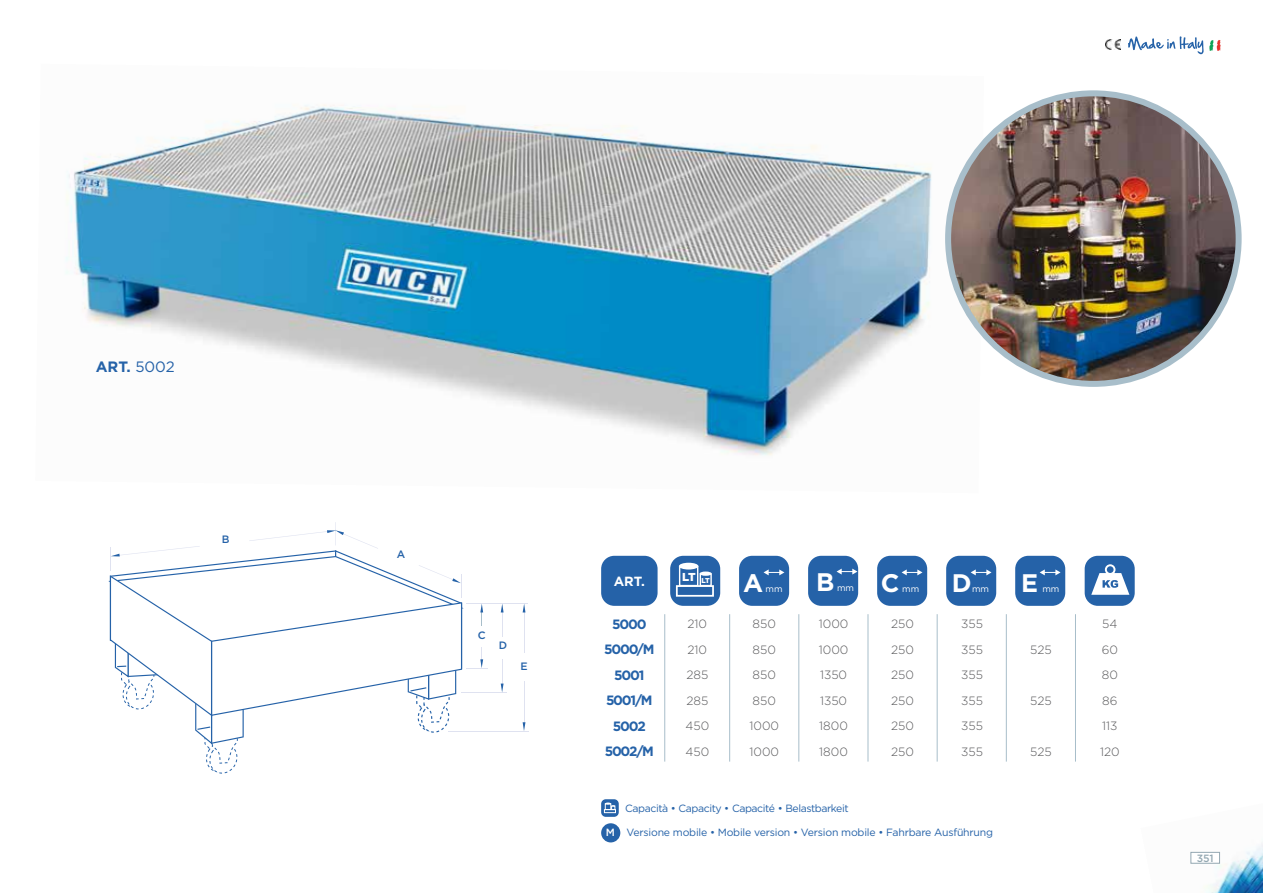
<style>
.page{position:relative;width:1263px;height:893px;background:#fff}
.page>*{position:absolute;margin:0;border:0;box-sizing:border-box;transform-origin:0 0}
.t1{font:700 25.35px "Gotham";color:#fff}
.t2{font:700 15px "Gotham";color:#2562a8}
.t3{font:700 13.5px/25.5px "Gotham";letter-spacing:-.09em;color:#2562a8;text-align:center}
.t4{font:700 13.35px "Gotham";color:#fff}
.t5{font:300 12px/25.5px "Gotham";color:#58585a}
.t6{font:900 11.55px "Gotham";color:#fff}
.t7{font:500 10.65px "Gotham";color:#2562a8}
.t8{font:10.5px "Gotham";letter-spacing:-.02em;color:#2562a8}
.t9{font:10.5px "Gotham";letter-spacing:-.04em;color:#2562a8}
.t10{font:500 10.5px "Gotham";color:#94a8b2}
.t11{font:9px "Gotham";color:#fff}
.s1{font-weight:400}
.s2{font-weight:500;color:#fff}
</style>
<div class="page">
<img style="left:1190px;top:844px;width:73px;height:49px">
<svg style="left:1128px;top:36px;width:75px;height:18px"></svg>
<svg style="left:1209px;top:40px;width:12px;height:11px"></svg>
<img style="left:1106px;top:39px;width:14px;height:11px">
<div style="left:1191px;top:852px;width:29px;height:11px;background:#fff;border:1px solid #94a8b2"></div>
<img style="left:65px;top:104px;width:919px;height:352px">
<hr style="left:729px;top:614px;width:1px;height:148px;background:#a8beca">
<hr style="left:664px;top:614px;width:1px;height:148px;background:#a8beca">
<hr style="left:798px;top:614px;width:1px;height:148px;background:#a8beca">
<hr style="left:868px;top:614px;width:1px;height:148px;background:#a8beca">
<hr style="left:937px;top:614px;width:1px;height:148px;background:#a8beca">
<hr style="left:1006px;top:614px;width:1px;height:148px;background:#a8beca">
<hr style="left:1075px;top:614px;width:1px;height:148px;background:#a8beca">
<div style="left:601px;top:823px;width:19px;height:19px;background:#2562a8;border-radius:50%"></div>
<svg style="left:601px;top:799px;width:18px;height:18px"></svg>
<div style="left:604px;top:809px;width:12px;height:4px;border:1px solid #fff"></div>
<svg style="left:605px;top:802px;width:10px;height:8px"></svg>
<div style="left:601px;top:556px;width:56px;height:50px;background:#2562a8;border-radius:13px"></div>
<div style="left:808px;top:556px;width:50px;height:50px;background:#2562a8;border-radius:13px"></div>
<div style="left:739px;top:556px;width:50px;height:50px;background:#2562a8;border-radius:13px"></div>
<svg style="left:763px;top:569px;width:21px;height:6px"></svg>
<svg style="left:836px;top:569px;width:21px;height:6px"></svg>
<div style="left:877px;top:556px;width:50px;height:50px;background:#2562a8;border-radius:13px"></div>
<svg style="left:901px;top:569px;width:21px;height:6px"></svg>
<div style="left:946px;top:556px;width:50px;height:50px;background:#2562a8;border-radius:13px"></div>
<svg style="left:971px;top:569px;width:20px;height:6px"></svg>
<div style="left:1015px;top:556px;width:50px;height:50px;background:#2562a8;border-radius:13px"></div>
<svg style="left:1040px;top:569px;width:20px;height:6px"></svg>
<div style="left:670px;top:556px;width:50px;height:50px;background:#2562a8;border-radius:13px"></div>
<div style="left:676px;top:585px;width:38px;height:12px;border:2px solid #fff"></div>
<div style="left:679px;top:566px;width:19px;height:20px;border:1px solid #fff"></div>
<div style="left:679px;top:563px;width:19px;height:6px;background:#fff;border-radius:50%"></div>
<div style="left:700px;top:574px;width:12px;height:12px;border:1px solid #fff"></div>
<div style="left:699px;top:571px;width:13px;height:5px;background:#fff;border-radius:50%"></div>
<div style="left:1085px;top:556px;width:50px;height:50px;background:#2562a8;border-radius:13px"></div>
<svg style="left:1091px;top:564px;width:38px;height:31px"></svg>
<img style="left:948px;top:93px;width:290px;height:291px;border-radius:145px">
<hr style="left:466px;top:603px;width:62px;height:1px;background:#dfe2f0">
<hr style="left:461px;top:693px;width:46px;height:1px;background:#dfe2f0">
<hr style="left:448px;top:731px;width:80px;height:1px;background:#dfe2f0">
<hr style="left:524px;top:681px;width:1px;height:44px;background:#dfe2f0">
<hr style="left:524px;top:610px;width:1px;height:43px;background:#dfe2f0">
<svg style="left:523px;top:604px;width:2px;height:8px"></svg>
<svg style="left:501px;top:604px;width:3px;height:32px"></svg>
<svg style="left:108px;top:522px;width:380px;height:252px"></svg>
<svg style="left:501px;top:659px;width:3px;height:33px"></svg>
<svg style="left:523px;top:722px;width:2px;height:9px"></svg>
<p class="t2" style="left:96px;top:358px;width:81px">ART. <span class="s1">5002</span></p>
<p class="t7" style="left:222px;top:534px;width:9px">B</p>
<p class="t7" style="left:397px;top:548px;width:10px">A</p>
<p class="t7" style="left:478px;top:629px;width:9px">C</p>
<p class="t7" style="left:499px;top:639px;width:10px">D</p>
<p class="t7" style="left:520px;top:660px;width:9px">E</p>
<p class="t6" style="left:682px;top:570px;width:29px">LT <sub>LT</sub></p>
<p class="t4" style="left:614px;top:574px;width:33px">ART.</p>
<h1 class="t1" style="left:743px;top:568px;width:22px">A</h1>
<p class="t11" style="left:765px;top:583px;width:19px">mm</p>
<h1 class="t1" style="left:816px;top:567px;width:20px">B</h1>
<p class="t11" style="left:837px;top:582px;width:19px">mm</p>
<h1 class="t1" style="left:881px;top:568px;width:20px">C</h1>
<p class="t11" style="left:902px;top:583px;width:19px">mm</p>
<h1 class="t1" style="left:952px;top:568px;width:21px">D</h1>
<p class="t11" style="left:972px;top:583px;width:19px">mm</p>
<h1 class="t1" style="left:1021px;top:568px;width:19px">E</h1>
<p class="t11" style="left:1042px;top:583px;width:19px">mm</p>
<p class="t3" style="left:604px;top:611px;width:52px">5000<br>5000/M<br>5001<br>5001/M<br>5002<br>5002/M</p>
<p class="t5" style="left:685px;top:611px;width:25px">210<br>210<br>285<br>285<br>450<br>450</p>
<p class="t5" style="left:749px;top:611px;width:31px">850<br>850<br>850<br>850<br>1000<br>1000</p>
<p class="t5" style="left:819px;top:611px;width:31px;text-align:justify">1000<br>1000<br>1350<br>1350<br>1800<br>1800</p>
<p class="t5" style="left:891px;top:611px;width:24px;text-align:justify">250<br>250<br>250<br>250<br>250<br>250</p>
<p class="t5" style="left:961px;top:611px;width:23px;text-align:justify">355<br>355<br>355<br>355<br>355<br>355</p>
<p class="t5" style="left:1030px;top:636px;width:23px">525</p>
<p class="t5" style="left:1030px;top:687px;width:23px">525</p>
<p class="t5" style="left:1030px;top:738px;width:23px">525</p>
<p class="t5" style="left:1100px;top:611px;width:21px">54<br>60<br>80<br>86<br>113<br>120</p>
<p class="t9" style="left:625px;top:803px;width:225px">Capacità • Capacity • Capacité • Belastbarkeit</p>
<p class="t8" style="left:606px;top:826px;width:389px"><span class="s2">M</span> Versione mobile • Mobile version • Version mobile • Fahrbare Ausführung</p>
<p class="t10" style="left:1197px;top:852px;width:18px">351</p>
</div>
